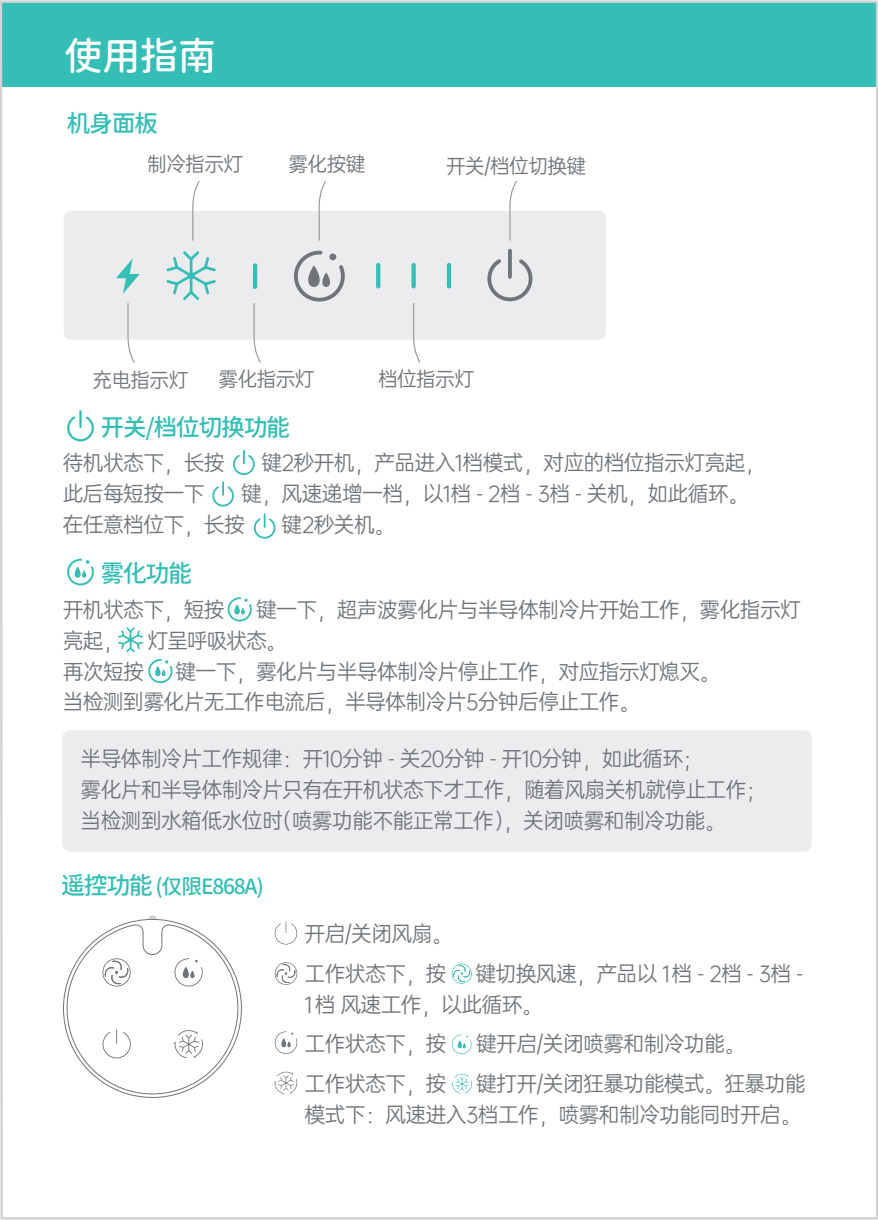
<style>
.page{position:relative;width:878px;height:1220px;background:#fff}
.page>*{position:absolute;margin:0;border:0;box-sizing:border-box;transform-origin:0 0}
.t1{font:38.7px "Jiang Cheng Yuan Ti 500 W";color:#fff}
.t2{font:24px "Jiang Cheng Yuan Ti 500 W";letter-spacing:-.06em;color:#34beb5}
.t3{font:21px/30.9px "OPPO Sans S R";letter-spacing:-.04em;color:#6f757a}
.t4{font:21px "Jiang Cheng Yuan Ti 500 W";letter-spacing:-.06em;color:#34beb5}
.t5{font:19.8px "OPPO Sans S R";letter-spacing:-.04em;color:#6f757a}
.s1{font-size:24px}
</style>
<div class="page">
<div style="left:1px;top:1px;width:876px;height:86px;background:#34beb5"></div>
<div style="left:62px;top:730px;width:750px;height:121px;background:#ececee;border-radius:8px"></div>
<svg style="left:67px;top:558px;width:27px;height:28px"></svg>
<svg style="left:227px;top:597px;width:25px;height:25px"></svg>
<svg style="left:148px;top:659px;width:25px;height:25px"></svg>
<div style="left:64px;top:211px;width:542px;height:128px;background:#ececee;border-radius:7px"></div>
<svg style="left:294px;top:250px;width:51px;height:52px"></svg>
<hr style="left:447px;top:263px;width:4px;height:25px;background:#34beb5;border-radius:2px">
<div style="left:411px;top:263px;width:5px;height:25px;background:#34beb5;border-radius:2px"></div>
<svg style="left:376px;top:263px;width:4px;height:25px"></svg>
<hr style="left:253px;top:263px;width:4px;height:26px;background:#34beb5;border-radius:2px">
<svg style="left:166px;top:251px;width:50px;height:49px"></svg>
<svg style="left:116px;top:258px;width:24px;height:36px"></svg>
<svg style="left:127px;top:303px;width:8px;height:60px"></svg>
<svg style="left:192px;top:181px;width:8px;height:60px"></svg>
<svg style="left:318px;top:181px;width:8px;height:60px"></svg>
<svg style="left:509px;top:181px;width:8px;height:60px"></svg>
<svg style="left:253px;top:303px;width:8px;height:60px"></svg>
<svg style="left:412px;top:303px;width:9px;height:60px"></svg>
<svg style="left:63px;top:915px;width:179px;height:182px"></svg>
<svg style="left:274px;top:1031px;width:24px;height:23px"></svg>
<svg style="left:451px;top:1034px;width:21px;height:20px"></svg>
<svg style="left:275px;top:962px;width:22px;height:22px"></svg>
<svg style="left:274px;top:1071px;width:24px;height:22px"></svg>
<svg style="left:274px;top:921px;width:24px;height:23px"></svg>
<svg style="left:118px;top:627px;width:25px;height:25px"></svg>
<svg style="left:452px;top:963px;width:20px;height:20px"></svg>
<svg style="left:451px;top:1074px;width:21px;height:19px"></svg>
<svg style="left:508px;top:249px;width:4px;height:30px"></svg>
<svg style="left:487px;top:259px;width:46px;height:42px"></svg>
<hr style="left:79px;top:410px;width:3px;height:18px;background:#34beb5">
<svg style="left:67px;top:416px;width:27px;height:25px"></svg>
<svg style="left:233px;top:450px;width:22px;height:25px"></svg>
<svg style="left:212px;top:481px;width:22px;height:25px"></svg>
<svg style="left:253px;top:513px;width:23px;height:25px"></svg>
<h1 class="t1" style="left:64px;top:34px;width:154px">使用指南</h1>
<p class="t2" style="left:67px;top:110px;width:93px">机身面板</p>
<p class="t5" style="left:147px;top:148px;width:98px">制冷指示灯</p>
<p class="t5" style="left:288px;top:149px;width:79px">雾化按键</p>
<p class="t5" style="left:446px;top:151px;width:142px">开关/档位切换键</p>
<p class="t5" style="left:92px;top:364px;width:98px">充电指示灯</p>
<p class="t5" style="left:219px;top:364px;width:98px">雾化指示灯</p>
<p class="t2" style="left:100px;top:413px;width:191px">开关/档位切换功能</p>
<p class="t5" style="left:378px;top:364px;width:98px">档位指示灯</p>
<p class="t3" style="left:63px;top:446px;width:164px">待机状态下，长按</p>
<p class="t3" style="left:261px;top:446px;width:506px">键2秒开机，产品进入1档模式，对应的档位指示灯亮起，</p>
<p class="t3" style="left:63px;top:477px;width:143px">此后每短按一下</p>
<p class="t3" style="left:63px;top:477px;width:688px;text-indent:178px">键，风速递增一档，以1档 - 2档 - 3档 - 关机，如此循环。在任意档位下，长按</p>
<p class="t3" style="left:281px;top:508px;width:115px">键2秒关机。</p>
<p class="t2" style="left:100px;top:559px;width:93px">雾化功能</p>
<p class="t3" style="left:63px;top:592px;width:740px;text-indent:193px">键一下，超声波雾化片与半导体制冷片开始工作，雾化指示灯亮起， 灯呈呼吸状态。<br>再次短按</p>
<p class="t3" style="left:63px;top:592px;width:164px">开机状态下，短按</p>
<p class="t3" style="left:63px;top:654px;width:659px;text-indent:113px">键一下，雾化片与半导体制冷片停止工作，对应指示灯熄灭。当检测到雾化片无工作电流后，半导体制冷片5分钟后停止工作。</p>
<p class="t3" style="left:81px;top:742px;width:688px">半导体制冷片工作规律：开10分钟 - 关20分钟 - 开10分钟，如此循环；<br>雾化片和半导体制冷片只有在开机状态下才工作，随着风扇关机就停止工作；当检测到水箱低水位时﹙喷雾功能不能正常工作﹚，关闭喷雾和制冷功能。</p>
<p class="t4" style="left:61px;top:874px;width:204px"><span class="s1">遥控功能</span> (仅限E868A)</p>
<p class="t3" style="left:305px;top:911px;width:150px;line-height:40.5px">开启/关闭风扇。工作状态下，按</p>
<p class="t3" style="left:305px;top:956px;width:500px;text-indent:171px">键切换风速，产品以 1档 - 2档 - 3档 -<br>1档 风速工作，以此循环。</p>
<p class="t3" style="left:305px;top:1026px;width:143px">工作状态下，按</p>
<p class="t3" style="left:476px;top:1026px;width:271px">键开启/关闭喷雾和制冷功能。</p>
<p class="t3" style="left:305px;top:1066px;width:143px">工作状态下，按</p>
<p class="t3" style="left:305px;top:1066px;width:503px;text-align:right">键打开/关闭狂暴功能模式。狂暴功能<br>模式下：风速进入3档工作，喷雾和制冷功能同时开启。</p>
</div>
